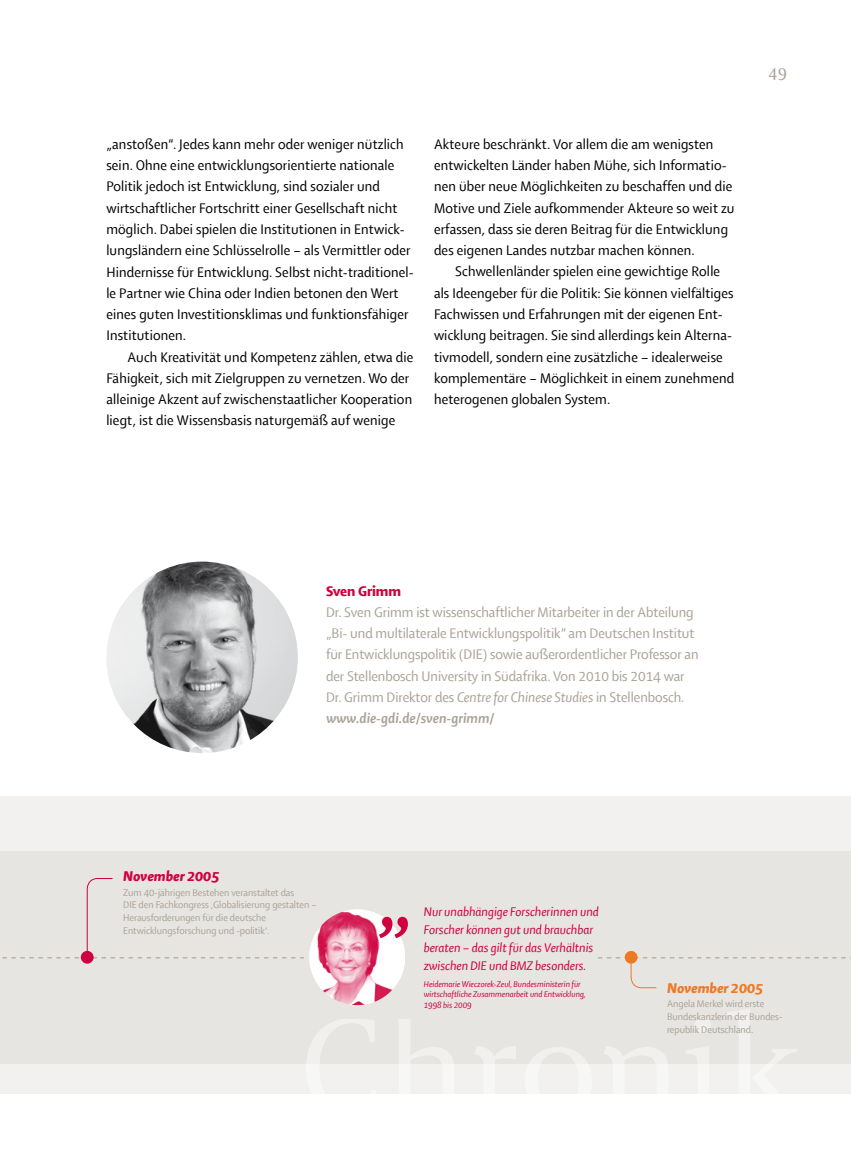
<style>
.page{position:relative;width:851px;height:1170px;background:#fff}
.page>*{position:absolute;margin:0;border:0;box-sizing:border-box;transform-origin:0 0}
.t1{font:700 75px "Enigma 2";color:#cf003d}
.t2{font:19.5px "Enigma 2";color:#aaa296}
.t3{font:15px/21.3px "Shaker R";letter-spacing:.01em;color:#000}
.t4{font:15px/21.3px "Shaker R";letter-spacing:-.005em;color:#aaa296}
.t5{font:15px "Shaker RBI";color:#aaa296}
.t6{font:15px "Shaker RHI";color:#ed7925}
.t7{font:15px "Shaker RHI";color:#cf003d}
.t8{font:15px "Shaker RH";letter-spacing:-.005em;color:#cf003d}
.t9{font:13.5px/18px "Shaker RI";color:#cf003d}
.t10{font:10.5px/12.8px "Shaker R";color:#aaa296}
.t11{font:9px/10.5px "Shaker RI";color:#cf003d}
.s1{font-family:"Shaker RI"}
</style>
<div class="page">
<div style="left:0;top:795px;width:850px;height:298px;background:#f2f1ef"></div>
<div style="left:0;top:850px;width:850px;height:213px;background:#e7e5e2"></div>
<img style="left:106px;top:561px;width:192px;height:192px;border-radius:96px">
<svg style="left:2px;top:878px;width:844px;height:110px"></svg>
<div style="left:304px;top:941px;width:293px;height:77px;background:#e7e5e2"></div>
<img style="left:309px;top:909px;width:96px;height:96px;border-radius:48px">
<p class="t3" style="left:106px;top:133px;width:309px">„anstoßen“. Jedes kann mehr oder weniger nützlich sein. Ohne eine entwicklungsorientierte nationale Politik jedoch ist Entwicklung, sind sozialer und wirtschaftlicher Fortschritt einer Gesellschaft nicht möglich. Dabei spielen die Institutionen in Entwick&shy;lungsländern eine Schlüsselrolle – als Vermittler oder Hindernisse für Entwicklung. Selbst nicht-traditionel&shy;le Partner wie China oder Indien betonen den Wert eines guten Investitionsklimas und funktionsfähiger Institutionen.</p>
<p class="t3" style="left:106px;top:346px;width:308px;text-indent:21px">Auch Kreativität und Kompetenz zählen, etwa die Fähigkeit, sich mit Zielgruppen zu vernetzen. Wo der alleinige Akzent auf zwischenstaatlicher Kooperation liegt, ist die Wissensbasis naturgemäß auf wenige</p>
<p class="t3" style="left:434px;top:133px;width:302px">Akteure beschränkt. Vor allem die am wenigsten entwickelten Länder haben Mühe, sich Informatio&shy;nen über neue Möglichkeiten zu beschaffen und die Motive und Ziele aufkommender Akteure so weit zu erfassen, dass sie deren Beitrag für die Entwicklung des eigenen Landes nutzbar machen können.</p>
<p class="t3" style="left:434px;top:261px;width:301px;text-indent:21px">Schwellenländer spielen eine gewichtige Rolle als Ideengeber für die Politik: Sie können vielfältiges Fachwissen und Erfahrungen mit der eigenen Ent&shy;wicklung beitragen. Sie sind allerdings kein Alterna&shy;tivmodell, sondern eine zusätzliche – idealerweise komplementäre – Möglichkeit in einem zunehmend heterogenen globalen System.</p>
<h2 class="t2" style="left:768px;top:58px;width:20px">49</h2>
<p class="t8" style="left:326px;top:582px;width:76px">Sven Grimm</p>
<p class="t4" style="left:326px;top:601px;width:374px">Dr. Sven Grimm ist wissenschaftlicher Mitarbeiter in der Abteilung „Bi- und multilaterale Entwicklungspolitik“ am Deutschen Institut für Entwicklungspolitik (DIE) sowie außerordentlicher Professor an der Stellenbosch University in Südafrika. Von 2010 bis 2014 war Dr. Grimm Direktor des <span class="s1">Centre for Chinese Studies</span> in Stellenbosch.</p>
<p class="t5" style="left:326px;top:710px;width:170px">www.die-gdi.de/sven-grimm/</p>
<p class="t7" style="left:123px;top:868px;width:98px">November 2005</p>
<p class="t10" style="left:123px;top:885px;width:195px">Zum 40-jährigen Bestehen veranstaltet das<br>DIE den Fachkongress ‚Globalisierung gestalten – Herausforderungen für die deutsche Entwicklungsforschung und -politik‘.</p>
<h1 class="t1" style="left:378px;top:849px;width:36px">„</h1>
<p class="t9" style="left:423px;top:903px;width:176px">Nur unabhängige Forscherinnen und Forscher können gut und brauchbar beraten – das gilt für das Verhältnis zwischen DIE und BMZ besonders.</p>
<p class="t11" style="left:423px;top:978px;width:164px">Heidemarie Wieczorek-Zeul, Bundesministerin für wirtschaftliche Zusammenarbeit und Entwicklung,<br>1998 bis 2009</p>
<p class="t6" style="left:667px;top:979px;width:98px">November 2005</p>
<p class="t10" style="left:667px;top:997px;width:117px">Angela Merkel wird erste<br>Bundeskanzlerin der Bundes&shy;republik Deutschland.</p>
</div>
